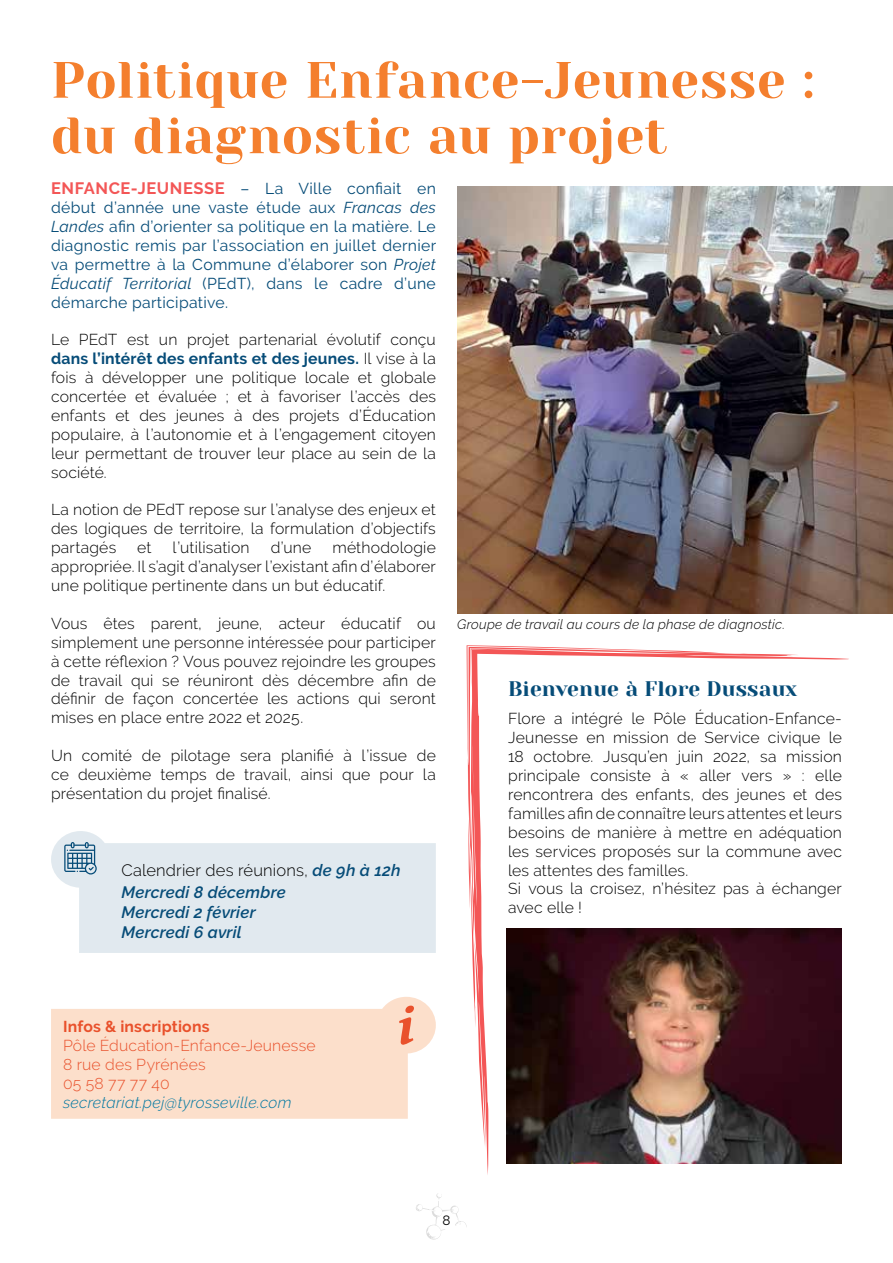
<style>
.page{position:relative;width:893px;height:1263px;background:#fff}
.page>*{position:absolute;margin:0;border:0;box-sizing:border-box;transform-origin:0 0}
.t1{font:51px/55.5px "Yeseva One";letter-spacing:.01em;color:#f47f2e}
.t2{font:21px "Yeseva One";letter-spacing:.01em;color:#064c78}
.t3{font:italic 600 16.5px/22.5px "Raleway";letter-spacing:.015em;color:#064c78}
.t4{font:300 15.75px/18.9px "Raleway";letter-spacing:.01em;color:#000;text-align:justify}
.t5{font:15.75px/18.9px "Raleway";letter-spacing:.02em;color:#064c78;text-align:justify}
.t6{font:300 15.75px/18.9px "Raleway";letter-spacing:.01em;color:#e9512c}
.t7{font:italic 300 15.75px "Raleway";letter-spacing:.02em;color:#0077a1}
.t8{font:700 15.75px "Raleway";letter-spacing:.015em;color:#e9512c}
.t9{font:italic 300 13.5px "Raleway";letter-spacing:.02em;color:#000}
.t10{font:13.5px "Raleway";color:#000}
.s1{font-weight:700;font-size:16.5px;color:#f35656}
.s2{font-style:italic}
.s3{font-weight:700;color:#064c78}
.s4{font-weight:300;font-style:normal;color:#000}
</style>
<div class="page">
<svg style="left:416px;top:1193px;width:51px;height:47px"></svg>
<svg style="left:51px;top:997px;width:385px;height:122px;background:#fce3d2"></svg>
<svg style="left:51px;top:831px;width:385px;height:122px;background:#e5ecf1"></svg>
<svg style="left:399px;top:1005px;width:15px;height:40px"></svg>
<svg style="left:471px;top:653px;width:378px;height:522px"></svg>
<svg style="left:467px;top:645px;width:259px;height:264px"></svg>
<img style="left:507px;top:928px;width:335px;height:235px">
<img style="left:457px;top:186px;width:436px;height:427px">
<svg style="left:64px;top:842px;width:33px;height:32px"></svg>
<h1 class="t1" style="left:51px;top:50px;width:765px">Politique Enfance-Jeunesse : du diagnostic au projet</h1>
<p class="t5" style="left:51px;top:179px;width:387px"><span class="s1">ENFANCE-JEUNESSE</span> – La Ville confiait en début d’année une vaste étude aux <span class="s2">Francas des Landes</span> afin d’orienter sa politique en la matière. Le diagnostic remis par l’association en juillet dernier va permettre à la Commune d’élaborer son <span class="s2">Projet Éducatif Territorial</span> (PEdT), dans le cadre d’une démarche participative.</p>
<p class="t4" style="left:51px;top:330px;width:386px">Le PEdT est un projet partenarial évolutif conçu <span class="s3">dans l’intérêt des enfants et des jeunes.</span> Il vise à la fois à développer une politique locale et globale concertée et évaluée ; et à favoriser l’accès des enfants et des jeunes à des projets d’Éducation populaire, à l’autonomie et à l’engagement citoyen leur permettant de trouver leur place au sein de la société.</p>
<p class="t4" style="left:51px;top:500px;width:386px">La notion de PEdT repose sur l’analyse des enjeux et des logiques de territoire, la formulation d’objectifs partagés</p>
<p class="t4" style="left:51px;top:538px;width:386px;text-indent:281px">méthodologie appropriée. Il s’agit d’analyser l’existant afin d’élaborer une politique pertinente dans un but éducatif.</p>
<p class="t4" style="left:51px;top:614px;width:386px">Vous êtes parent, jeune, acteur éducatif ou simplement une personne intéressée pour participer à cette réflexion ? Vous pouvez rejoindre les groupes de travail qui se réuniront dès décembre afin de définir de façon concertée les actions qui seront mises en place entre 2022 et 2025.</p>
<p class="t4" style="left:51px;top:746px;width:386px">Un comité de pilotage sera planifié à l’issue de ce deuxième temps de travail, ainsi que pour la présentation du projet finalisé.</p>
<p class="t4" style="left:137px;top:538px;width:16px">et</p>
<p class="t4" style="left:173px;top:538px;width:79px">l’utilisation</p>
<p class="t4" style="left:271px;top:538px;width:42px">d’une</p>
<p class="t3" style="left:122px;top:858px;width:281px"><span class="s4">Calendrier des réunions,</span> de 9h à 12h<br>Mercredi 8 décembre</p>
<p class="t3" style="left:122px;top:902px;width:136px;line-height:19.8px">Mercredi 2 février<br>Mercredi 6 avril</p>
<p class="t9" style="left:457px;top:616px;width:329px">Groupe de travail au cours de la phase de diagnostic.</p>
<h2 class="t2" style="left:508px;top:674px;width:291px">Bienvenue à Flore Dussaux</h2>
<p class="t4" style="left:508px;top:709px;width:335px;text-align:left">Flore a intégré le Pôle Éducation-Enfance-Jeunesse en mission de Service civique le 18 octobre. Jusqu’en juin 2022, sa mission principale consiste à « aller vers » : elle rencontrera des enfants, des jeunes et des familles afin de connaître leurs attentes et leurs besoins de manière à mettre en adéquation les services proposés sur la commune avec les attentes des familles.<br>Si vous la croisez, n’hésitez pas à échanger avec elle !</p>
<p class="t8" style="left:63px;top:1017px;width:148px">Infos &amp; inscriptions</p>
<p class="t6" style="left:63px;top:1036px;width:254px">Pôle Éducation-Enfance-Jeunesse<br>8 rue des Pyrénées<br>05 58 77 77 40</p>
<p class="t7" style="left:63px;top:1093px;width:230px">secretariat.pej@tyrosseville.com</p>
<p class="t10" style="left:442px;top:1212px;width:10px">8</p>
</div>
